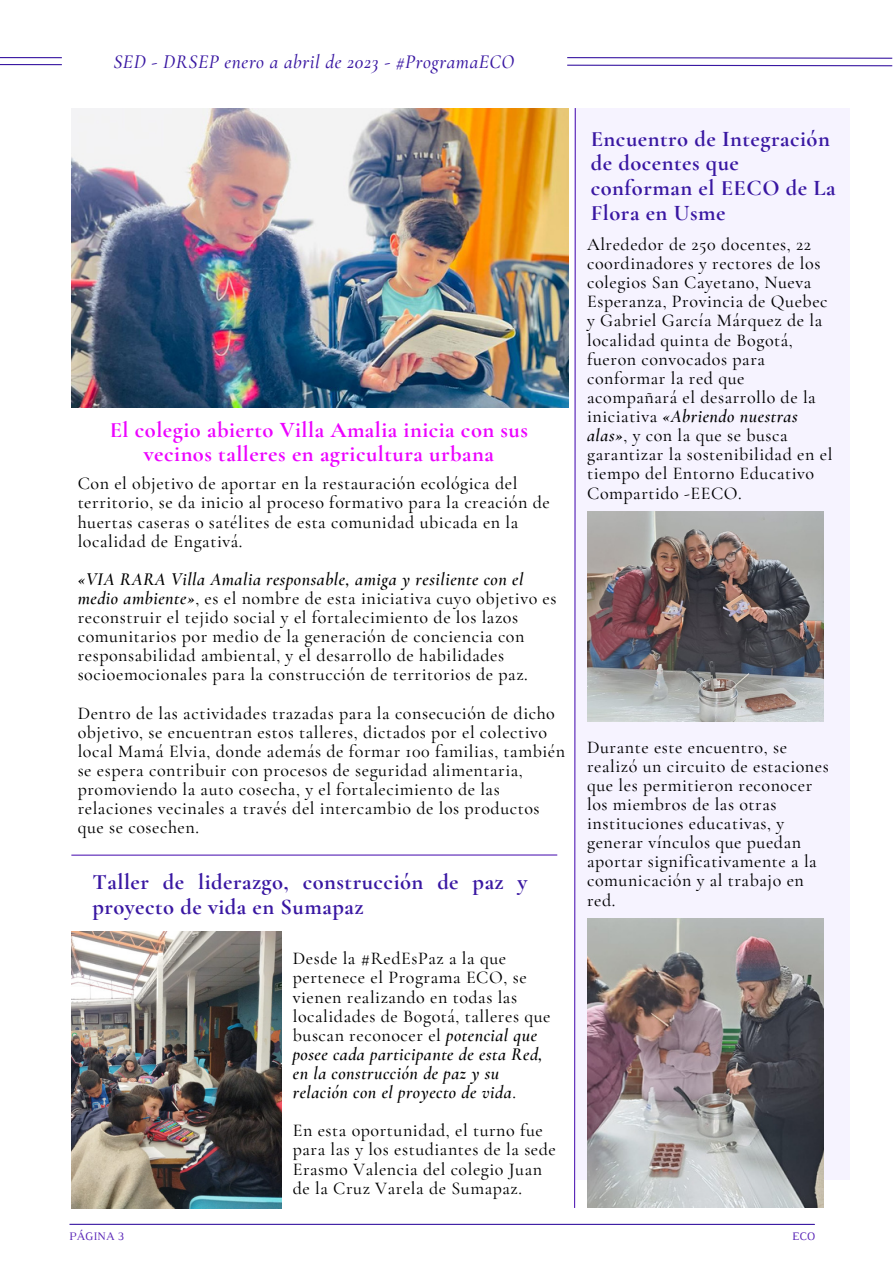
<style>
.page{position:relative;width:893px;height:1264px;background:#fff}
.page>*{position:absolute;margin:0;border:0;box-sizing:border-box;transform-origin:0 0}
.t1{font:700 22.5px/24.8px "Cormorant Garamond";letter-spacing:.02em;color:#3917a2}
.t2{font:700 22.5px/24.8px "Cormorant Garamond";letter-spacing:.02em;color:#ec03ff;text-align:center}
.t3{font:italic 500 19.5px "Cormorant Garamond";letter-spacing:.03em;color:#3917a2}
.t4{font:500 18px/19px "Cormorant Garamond";letter-spacing:.03em;color:#000}
.t5{font:11.7px "Luthier";color:#5722b6}
.s1{font-weight:600;font-style:italic}
</style>
<div class="page">
<img style="left:71px;top:108px;width:497px;height:299px">
<hr style="left:0;top:64px;width:62px;height:1px;background:#3917a2">
<svg style="left:567px;top:57px;width:325px;height:10px"></svg>
<div style="left:574px;top:108px;width:275px;height:1071px;background:#f6f3ff"></div>
<svg style="left:574px;top:108px;width:2px;height:1100px;background:#9b7cd5"></svg>
<hr style="left:0;top:57px;width:62px;height:1px;background:#3917a2">
<img style="left:587px;top:512px;width:236px;height:209px">
<hr style="left:70px;top:1223px;width:744px;height:1px;background:#3917a2">
<img style="left:587px;top:918px;width:236px;height:289px">
<img style="left:71px;top:931px;width:211px;height:277px">
<hr style="left:71px;top:854px;width:486px;height:1px;background:#5722b6">
<p class="t3" style="left:113px;top:50px;width:402px">SED - DRSEP enero a abril de 2023 - #ProgramaECO</p>
<p class="t2" style="left:110px;top:417px;width:420px">El colegio abierto Villa Amalia inicia con sus vecinos talleres en agricultura urbana</p>
<p class="t4" style="left:78px;top:474px;width:473px">Con el objetivo de aportar en la restauración ecológica del territorio, se da inicio al proceso formativo para la creación de huertas caseras o satélites de esta comunidad ubicada en la localidad de Engativá.</p>
<p class="t4" style="left:78px;top:569px;width:480px"><span class="s1">«VIA RARA Villa Amalia responsable, amiga y resiliente con el medio ambiente»</span>, es el nombre de esta iniciativa cuyo objetivo es reconstruir el tejido social y el fortalecimiento de los lazos comunitarios por medio de la generación de conciencia con responsabilidad ambiental, y el desarrollo de habilidades socioemocionales para la construcción de territorios de paz.</p>
<p class="t4" style="left:78px;top:703px;width:489px">Dentro de las actividades trazadas para la consecución de dicho objetivo, se encuentran estos talleres, dictados por el colectivo local Mamá Elvia, donde además de formar 100 familias, también se espera contribuir con procesos de seguridad alimentaria, promoviendo la auto cosecha, y el fortalecimiento de las relaciones vecinales a través del intercambio de los productos que se cosechen.</p>
<p class="t1" style="left:93px;top:869px;width:436px">Taller de liderazgo, construcción de paz y proyecto de vida en Sumapaz</p>
<p class="t4" style="left:293px;top:949px;width:259px">Desde la #RedEsPaz a la que pertenece el Programa ECO, se vienen realizando en todas las localidades de Bogotá, talleres que buscan reconocer el <span class="s1">potencial que posee cada participante de esta Red, en la construcción de paz y su relación con el proyecto de vida</span>.</p>
<p class="t4" style="left:293px;top:1121px;width:264px">En esta oportunidad, el turno fue para las y los estudiantes de la sede<br>Erasmo Valencia del colegio Juan de la Cruz Varela de Sumapaz.</p>
<p class="t1" style="left:590px;top:126px;width:246px">Encuentro de Integración de docentes que conforman el EECO de La<br>Flora en Usme</p>
<p class="t4" style="left:587px;top:235px;width:247px">Alrededor de 250 docentes, 22 coordinadores y rectores de los colegios San Cayetano, Nueva<br>Esperanza, Provincia de Quebec y Gabriel García Márquez de la localidad quinta de Bogotá, fueron convocados para conformar la red que acompañará el desarrollo de la iniciativa <span class="s1">«Abriendo nuestras alas»</span>, y con la que se busca garantizar la sostenibilidad en el tiempo del Entorno Educativo<br>Compartido -EECO.</p>
<p class="t4" style="left:587px;top:737px;width:243px">Durante este encuentro, se realizó un circuito de estaciones que les permitieron reconocer los miembros de las otras instituciones educativas, y generar vínculos que puedan aportar significativamente a la comunicación y al trabajo en red.</p>
<p class="t5" style="left:69px;top:1231px;width:56px">PÁGINA 3</p>
<p class="t5" style="left:792px;top:1231px;width:25px">ECO</p>
</div>
